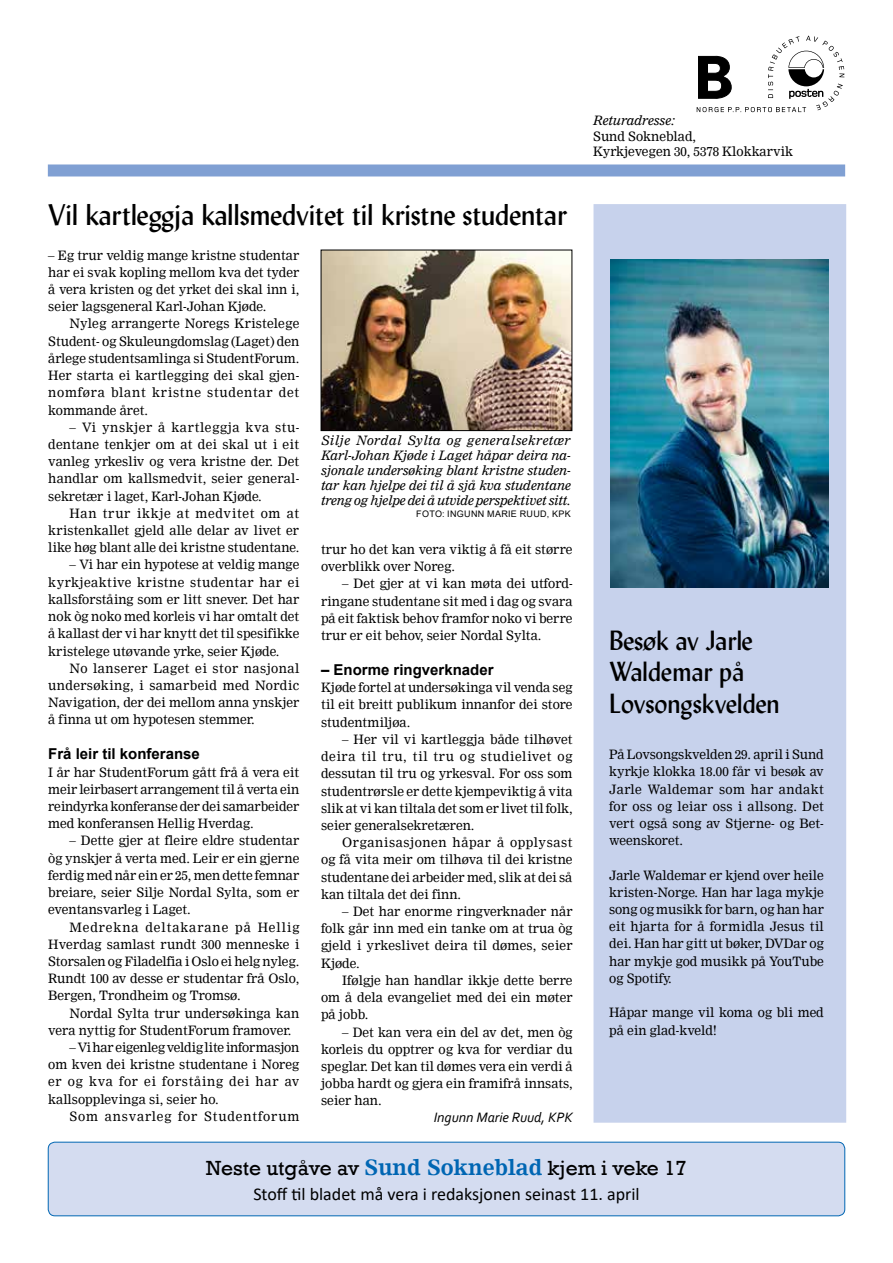
<style>
.page{position:relative;width:893px;height:1263px;background:#fff}
.page>*{position:absolute;margin:0;border:0;box-sizing:border-box;transform-origin:0 0}
.t1{font:29.25px "Lydian";color:#000}
.t2{font:27px/31.5px "Lydian";color:#000}
.t3{font:21px "Rockwell";color:#000}
.t4{font:18px "Calibri";color:#000}
.t5{font:700 15px "Arial";color:#000}
.t6{font:italic 14.25px "Corbel";color:#000}
.t7{font:12.75px/17.2px "Nimrod";color:#000;text-align:justify}
.t8{font:italic 12.75px/15px "Nimrod";letter-spacing:-.01em;color:#000;text-align:justify}
.t9{font:12.75px "Nimrod";letter-spacing:.065em;color:#000}
.t10{font:9px "Arial";letter-spacing:.035em;color:#000}
.s1{font-family:"Nimrod";font-weight:700;color:#0066b3}
</style>
<div class="page">
<div style="left:48px;top:1142px;width:797px;height:74px;background:#d4dcf0;border-radius:7px"></div>
<div style="left:48px;top:1142px;width:797px;height:74px;border:1px solid #0066b3;border-radius:7px"></div>
<div style="left:48px;top:164px;width:797px;height:12px;background:#80a0d3"></div>
<div style="left:593px;top:204px;width:253px;height:919px;background:#c7d2ec;border:2px solid #c7d2ec"></div>
<svg style="left:697px;top:36px;width:147px;height:76px"></svg>
<img style="left:610px;top:259px;width:219px;height:328px">
<img style="left:323px;top:252px;width:247px;height:177px">
<div style="left:321px;top:250px;width:251px;height:181px;border:1px solid #000"></div>
<h1 class="t1" style="left:48px;top:198px;width:520px">Vil kartleggja kallsmedvitet til kristne studentar</h1>
<p class="t7" style="left:48px;top:246px;width:253px">– Eg trur veldig mange kristne studentar har ei svak kopling mellom kva det tyder å vera kristen og det yrket dei skal inn i, seier lagsgeneral Karl-Johan Kjøde.</p>
<p class="t7" style="left:48px;top:315px;width:253px;text-indent:21px">Nyleg arrangerte Noregs Kristelege Student- og Skuleungdomslag (Laget) den årlege studentsamlinga si StudentForum.<br>Her starta ei kartlegging dei skal gjen&shy;nomføra blant kristne studentar det kommande året.</p>
<p class="t7" style="left:48px;top:419px;width:253px;text-indent:21px">– Vi ynskjer å kartleggja kva stu&shy;dentane tenkjer om at dei skal ut i eit vanleg yrkesliv og vera kristne der. Det handlar om kallsmedvit, seier general&shy;sekretær i laget, Karl-Johan Kjøde.</p>
<p class="t7" style="left:48px;top:505px;width:253px;text-indent:21px">Han trur ikkje at medvitet om at kristenkallet gjeld alle delar av livet er like høg blant alle dei kristne studentane.</p>
<p class="t7" style="left:48px;top:556px;width:253px;text-indent:21px">– Vi har ein hypotese at veldig mange kyrkjeaktive kristne studentar har ei kallsforståing som er litt snever. Det har nok òg noko med korleis vi har omtalt det å kallast der vi har knytt det til spesifikke kristelege utøvande yrke, seier Kjøde.</p>
<p class="t7" style="left:48px;top:660px;width:253px;text-indent:21px">No lanserer Laget ei stor nasjonal undersøking, i samarbeid med Nordic Navigation, der dei mellom anna ynskjer å finna ut om hypotesen stemmer.</p>
<p class="t5" style="left:48px;top:743px;width:153px">Frå leir til konferanse</p>
<p class="t7" style="left:48px;top:763px;width:253px">I år har StudentForum gått frå å vera eit meir leirbasert arrangement til å verta ein reindyrka konferanse der dei samarbeider med konferansen Hellig Hverdag.</p>
<p class="t7" style="left:48px;top:832px;width:253px;text-indent:21px">– Dette gjer at fleire eldre studentar òg ynskjer å verta med. Leir er ein gjerne ferdig med når ein er 25, men dette femnar breiare, seier Silje Nordal Sylta, som er eventansvarleg i Laget.</p>
<p class="t7" style="left:48px;top:918px;width:253px;text-indent:21px">Medrekna deltakarane på Hellig Hverdag samlast rundt 300 menneske i Storsalen og Filadelfia i Oslo ei helg nyleg.<br>Rundt 100 av desse er studentar frå Oslo, Bergen, Trondheim og Tromsø.</p>
<p class="t7" style="left:48px;top:1004px;width:253px;text-indent:21px">Nordal Sylta trur undersøkinga kan vera nyttig for StudentForum framover.</p>
<p class="t7" style="left:48px;top:1039px;width:253px;text-indent:21px">– Vi har eigenleg veldig lite informasjon om kven dei kristne studentane i Noreg er og kva for ei forståing dei har av kallsopplevinga si, seier ho.</p>
<p class="t9" style="left:69px;top:1108px;width:231px">Som ansvarleg for Studentforum</p>
<p class="t8" style="left:321px;top:433px;width:251px">Silje Nordal Sylta og generalsekretær Karl-Johan Kjøde i Laget håpar deira na&shy;sjonale undersøking blant kristne studen&shy;tar kan hjelpe dei til å sjå kva studentane treng og hjelpe dei å utvide perspektivet sitt.</p>
<p class="t10" style="left:416px;top:507px;width:156px">FOTO: INGUNN MARIE RUUD, KPK</p>
<p class="t7" style="left:321px;top:541px;width:253px">trur ho det kan vera viktig å få eit større overblikk over Noreg.</p>
<p class="t7" style="left:321px;top:575px;width:253px;text-indent:21px">– Det gjer at vi kan møta dei utford&shy;ringane studentane sit med i dag og svara på eit faktisk behov framfor noko vi berre trur er eit behov, seier Nordal Sylta.</p>
<p class="t5" style="left:321px;top:659px;width:174px">– Enorme ringverknader</p>
<p class="t7" style="left:321px;top:679px;width:253px">Kjøde fortel at undersøkinga vil venda seg til eit breitt publikum innanfor dei store studentmiljøa.</p>
<p class="t7" style="left:321px;top:731px;width:253px;text-indent:21px">– Her vil vi kartleggja både tilhøvet deira til tru, til tru og studielivet og dessutan til tru og yrkesval. For oss som studentrørsle er dette kjempeviktig å vita slik at vi kan tiltala det som er livet til folk, seier generalsekretæren.</p>
<p class="t7" style="left:321px;top:834px;width:253px;text-indent:21px">Organisasjonen håpar å opplysast og få vita meir om tilhøva til dei kristne studentane dei arbeider med, slik at dei så kan tiltala det dei finn.</p>
<p class="t7" style="left:321px;top:903px;width:253px;text-indent:21px">– Det har enorme ringverknader når folk går inn med ein tanke om at trua òg gjeld i yrkeslivet deira til dømes, seier Kjøde.</p>
<p class="t7" style="left:321px;top:972px;width:253px;text-indent:21px">Ifølgje han handlar ikkje dette berre om å dela evangeliet med dei ein møter på jobb.</p>
<p class="t7" style="left:321px;top:1023px;width:253px;text-indent:21px">– Det kan vera ein del av det, men òg korleis du opptrer og kva for verdiar du speglar. Det kan til dømes vera ein verdi å jobba hardt og gjera ein framifrå innsats, seier han.</p>
<p class="t6" style="left:434px;top:1108px;width:140px">Ingunn Marie Ruud, KPK</p>
<p class="t8" style="left:593px;top:113px;width:83px">Returadresse:</p>
<p class="t7" style="left:593px;top:129px;width:202px;line-height:15.3px">Sund Sokneblad,<br>Kyrkjevegen 30, 5378 Klokkarvik</p>
<h2 class="t2" style="left:609px;top:625px;width:172px">Besøk av Jarle<br>Waldemar på<br>Lovsongskvelden</h2>
<p class="t7" style="left:609px;top:746px;width:216px">På Lovsongskvelden 29. april i Sund kyrkje klokka 18.00 får vi besøk av Jarle Waldemar som har andakt for oss og leiar oss i allsong. Det vert også song av Stjerne- og Bet&shy;weenskoret.</p>
<p class="t7" style="left:609px;top:866px;width:216px">Jarle Waldemar er kjend over heile kristen-Norge. Han har laga mykje song og musikk for barn, og han har eit hjarta for å formidla Jesus til dei. Han har gitt ut bøker, DVDar og har mykje god musikk på YouTube og Spotify.</p>
<p class="t7" style="left:609px;top:1004px;width:216px">Håpar mange vil koma og bli med på ein glad-kveld!</p>
<h3 class="t3" style="left:206px;top:1156px;width:482px">Neste utgåve av <span class="s1">Sund Sokneblad</span> kjem i veke 17</h3>
<h3 class="t4" style="left:253px;top:1181px;width:388px">Stoff til bladet må vera i redaksjonen seinast 11. april</h3>
</div>
